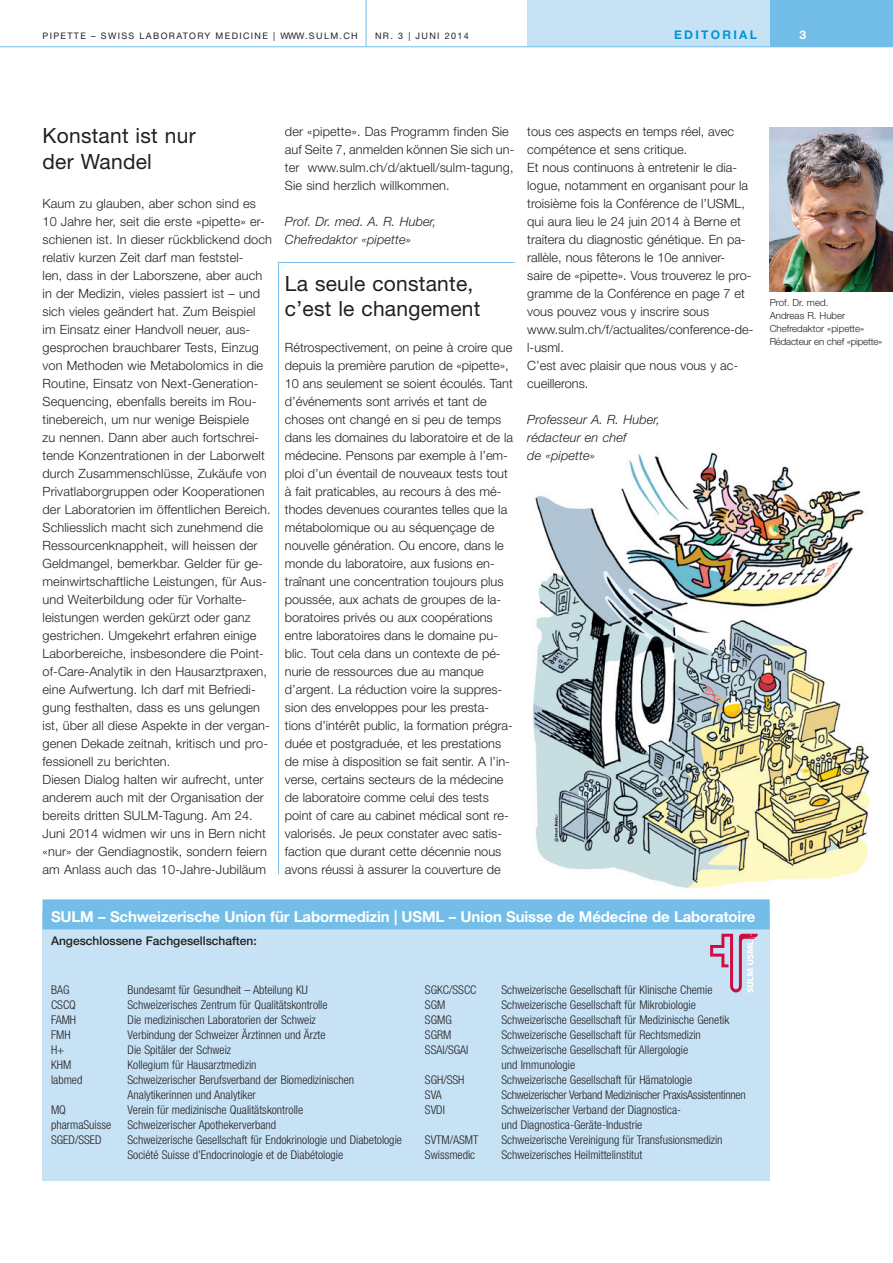
<style>
.page{position:relative;width:893px;height:1263px;background:#fff}
.page>*{position:absolute;margin:0;border:0;box-sizing:border-box;transform-origin:0 0}
.t1{font:21px/25.5px "Helvetica Neue";letter-spacing:.01em;color:#231f20}
.t2{font:700 15px "Helvetica Neue";letter-spacing:-.01em;color:#fff}
.t3{font:300 12.75px/18px "Helvetica Neue";color:#231f20}
.t4{font:italic 300 12.75px/18px "Helvetica Neue";letter-spacing:.01em;color:#231f20}
.t5{font:300 condensed 12px/15px "Helvetica Neue";color:#231f20}
.t6{font:300 condensed 12px "Helvetica Neue";letter-spacing:-.02em;color:#231f20}
.t7{font:500 12px "Helvetica Neue";color:#231f20}
.t8{font:700 12px "Helvetica Neue";letter-spacing:.19em;color:#0095d9}
.t9{font:700 12px "Helvetica Neue";color:#fff}
.t10{font:300 9.75px/13px "Helvetica Neue";color:#231f20}
.t11{font:9px "Helvetica Neue";letter-spacing:.15em;color:#231f20}
</style>
<div class="page">
<div style="left:527px;top:0;width:366px;height:47px;background:#73bde9"></div>
<div style="left:527px;top:0;width:243px;height:47px;background:#c7e2f5"></div>
<hr style="left:0;top:46px;width:893px;height:1px;background:#73bde9">
<hr style="left:366px;top:0;width:1px;height:47px;background:#73bde9">
<img style="left:533px;top:452px;width:337px;height:437px">
<img style="left:770px;top:128px;width:123px;height:164px">
<hr style="left:278px;top:262px;width:236px;height:1px;background:#73bde9">
<hr style="left:278px;top:262px;width:1px;height:612px;background:#73bde9">
<div style="left:43px;top:910px;width:727px;height:270px;background:#c7e2f5"></div>
<div style="left:43px;top:899px;width:727px;height:23px;background:#73bde9"></div>
<div style="left:43px;top:922px;width:727px;height:7px;background:#73bde9"></div>
<svg style="left:710px;top:934px;width:48px;height:58px"></svg>
<p class="t11" style="left:43px;top:30px;width:317px">pipette – swiss laboratory medicine | www.sulm.ch</p>
<p class="t11" style="left:375px;top:30px;width:95px">NR. 3 | juni 2014</p>
<p class="t8" style="left:674px;top:27px;width:84px">editorial</p>
<p class="t9" style="left:799px;top:27px;width:8px">3</p>
<h1 class="t1" style="left:43px;top:123px;width:155px">Konstant ist nur der Wandel</h1>
<p class="t3" style="left:43px;top:194px;width:231px">Kaum zu glauben, aber schon sind es 10 Jahre her, seit die erste «pipette» er&shy;schienen ist. In dieser rückblickend doch relativ kurzen Zeit darf man feststel-<br>len, dass in der Laborszene, aber auch in der Medizin, vieles passiert ist – und sich vieles geändert hat. Zum Beispiel<br>im Einsatz einer Handvoll neuer, aus&shy;gesprochen brauchbarer Tests, Einzug von Methoden wie Metabolomics in die Routine, Einsatz von Next-Generation-Sequencing, ebenfalls bereits im Rou&shy;tinebereich, um nur wenige Beispiele<br>zu nennen. Dann aber auch fortschrei&shy;tende Konzentrationen in der Laborwelt durch Zusammenschlüsse, Zukäufe von Privatlaborgruppen oder Kooperationen der Laboratorien im öffentlichen Bereich.<br>Schliesslich macht sich zunehmend die Ressourcenknappheit, will heissen der Geldmangel, bemerkbar. Gelder für ge&shy;meinwirtschaftliche Leistungen, für Aus&shy;und Weiterbildung oder für Vorhalte&shy;leistungen werden gekürzt oder ganz gestrichen. Umgekehrt erfahren einige Laborbereiche, insbesondere die Point&shy;of-Care-Analytik in den Hausarztpraxen, eine Aufwertung. Ich darf mit Befriedi&shy;gung festhalten, dass es uns gelungen ist, über all diese Aspekte in der vergan&shy;genen Dekade zeitnah, kritisch und pro&shy;fessionell zu berichten.<br>Diesen Dialog halten wir aufrecht, unter anderem auch mit der Organisation der bereits dritten SULM-Tagung. Am 24.<br>Juni 2014 widmen wir uns in Bern nicht «nur» der Gendiagnostik, sondern feiern am Anlass auch das 10-Jahre-Jubiläum</p>
<p class="t3" style="left:285px;top:122px;width:231px">der «pipette». Das Programm finden Sie auf Seite 7, anmelden können Sie sich un&shy;ter www.sulm.ch/d/aktuell/sulm-tagung, Sie sind herzlich willkommen.</p>
<p class="t4" style="left:285px;top:212px;width:153px">Prof. Dr. med. A. R. Huber,<br>Chefredaktor «pipette»</p>
<h1 class="t1" style="left:285px;top:270px;width:197px">La seule constante, c’est le changement</h1>
<p class="t3" style="left:285px;top:338px;width:230px">Rétrospectivement, on peine à croire que depuis la première parution de «pipette», 10 ans seulement se soient écoulés. Tant d’événements sont arrivés et tant de choses ont changé en si peu de temps dans les domaines du laboratoire et de la médecine. Pensons par exemple à l’em&shy;ploi d’un éventail de nouveaux tests tout à fait praticables, au recours à des mé&shy;thodes devenues courantes telles que la métabolomique ou au séquençage de nouvelle génération. Ou encore, dans le monde du laboratoire, aux fusions en&shy;traînant une concentration toujours plus poussée, aux achats de groupes de la&shy;boratoires privés ou aux coopérations entre laboratoires dans le domaine pu&shy;blic. Tout cela dans un contexte de pé&shy;nurie de ressources due au manque d’argent. La réduction voire la suppres&shy;sion des enveloppes pour les presta&shy;tions d’intérêt public, la formation prégra&shy;duée et postgraduée, et les prestations de mise à disposition se fait sentir. A l’in&shy;verse, certains secteurs de la médecine de laboratoire comme celui des tests point of care au cabinet médical sont re&shy;valorisés. Je peux constater avec satis&shy;faction que durant cette décennie nous avons réussi à assurer la couverture de</p>
<p class="t3" style="left:527px;top:122px;width:228px">tous ces aspects en temps réel, avec compétence et sens critique.<br>Et nous continuons à entretenir le dia&shy;logue, notamment en organisant pour la troisième fois la Conférence de l’USML, qui aura lieu le 24 juin 2014 à Berne et traitera du diagnostic génétique. En pa&shy;rallèle, nous fêterons le 10e anniver&shy;saire de «pipette». Vous trouverez le pro&shy;gramme de la Conférence en page 7 et vous pouvez vous y inscrire sous www.sulm.ch/f/actualites/conference-de&shy;l-usml.<br>C’est avec plaisir que nous vous y ac&shy;cueillerons.</p>
<p class="t4" style="left:527px;top:410px;width:134px">Professeur A. R. Huber, rédacteur en chef<br>de «pipette»</p>
<p class="t2" style="left:51px;top:907px;width:706px">SULM – Schweizerische Union für Labormedizin | USML – Union Suisse de Médecine de Laboratoire</p>
<p class="t7" style="left:51px;top:933px;width:207px">Angeschlossene Fachgesellschaften:</p>
<p class="t5" style="left:51px;top:982px;width:20px">BAG</p>
<p class="t5" style="left:128px;top:982px;width:182px">Bundesamt für Gesundheit – Abteilung KU</p>
<p class="t5" style="left:51px;top:997px;width:26px">CSCQ</p>
<p class="t5" style="left:128px;top:997px;width:202px">Schweizerisches Zentrum für Qualitätskontrolle</p>
<p class="t5" style="left:51px;top:1012px;width:27px">FAMH</p>
<p class="t5" style="left:128px;top:1012px;width:190px">Die medizinischen Laboratorien der Schweiz</p>
<p class="t5" style="left:51px;top:1027px;width:21px">FMH</p>
<p class="t5" style="left:128px;top:1027px;width:199px">Verbindung der Schweizer Ärztinnen und Ärzte</p>
<p class="t5" style="left:51px;top:1042px;width:15px">H+</p>
<p class="t5" style="left:128px;top:1042px;width:105px">Die Spitäler der Schweiz</p>
<p class="t5" style="left:51px;top:1057px;width:22px">KHM</p>
<p class="t5" style="left:128px;top:1057px;width:130px">Kollegium für Hausarztmedizin</p>
<p class="t5" style="left:51px;top:1072px;width:33px">labmed</p>
<p class="t5" style="left:128px;top:1072px;width:228px">Schweizerischer Berufsverband der Biomedizinischen<br>Analytikerinnen und Analytiker</p>
<p class="t5" style="left:51px;top:1102px;width:16px">MQ</p>
<p class="t5" style="left:128px;top:1102px;width:177px">Verein für medizinische Qualitätskontrolle</p>
<p class="t5" style="left:51px;top:1117px;width:62px">pharmaSuisse</p>
<p class="t5" style="left:128px;top:1117px;width:150px">Schweizerischer Apothekerverband</p>
<p class="t5" style="left:51px;top:1132px;width:52px">SGED/SSED</p>
<p class="t5" style="left:128px;top:1132px;width:276px">Schweizerische Gesellschaft für Endokrinologie und Diabetologie<br>Société Suisse d’Endocrinologie et de Diabétologie</p>
<p class="t5" style="left:425px;top:982px;width:53px">SGKC/SSCC</p>
<p class="t5" style="left:501px;top:982px;width:212px">Schweizerische Gesellschaft für Klinische Chemie</p>
<p class="t5" style="left:425px;top:997px;width:22px">SGM</p>
<p class="t5" style="left:501px;top:997px;width:196px">Schweizerische Gesellschaft für Mikrobiologie</p>
<p class="t5" style="left:425px;top:1012px;width:28px">SGMG</p>
<p class="t5" style="left:501px;top:1012px;width:229px">Schweizerische Gesellschaft für Medizinische Genetik</p>
<p class="t5" style="left:425px;top:1027px;width:28px">SGRM</p>
<p class="t5" style="left:501px;top:1027px;width:201px">Schweizerische Gesellschaft für Rechtsmedizin</p>
<p class="t5" style="left:425px;top:1042px;width:45px">SSAI/SGAI</p>
<p class="t5" style="left:501px;top:1042px;width:188px">Schweizerische Gesellschaft für Allergologie und Immunologie</p>
<p class="t5" style="left:425px;top:1072px;width:41px">SGH/SSH</p>
<p class="t5" style="left:501px;top:1072px;width:192px">Schweizerische Gesellschaft für Hämatologie</p>
<p class="t5" style="left:425px;top:1087px;width:18px">SVA</p>
<p class="t6" style="left:501px;top:1087px;width:246px">Schweizerischer Verband Medizinischer PraxisAssistentinnen</p>
<p class="t5" style="left:425px;top:1102px;width:21px">SVDI</p>
<p class="t5" style="left:501px;top:1102px;width:181px">Schweizerischer Verband der Diagnostica&shy;und Diagnostica-Geräte-Industrie</p>
<p class="t5" style="left:425px;top:1132px;width:55px">SVTM/ASMT</p>
<p class="t5" style="left:501px;top:1132px;width:223px">Schweizerische Vereinigung für Transfusionsmedizin</p>
<p class="t5" style="left:425px;top:1147px;width:52px">Swissmedic</p>
<p class="t5" style="left:501px;top:1147px;width:142px">Schweizerisches Heilmittelinstitut</p>
<p class="t10" style="left:770px;top:296px;width:114px">Prof. Dr. med.<br>Andreas R. Huber<br>Chefredaktor «pipette»<br>Rédacteur en chef «pipette»</p>
</div>
